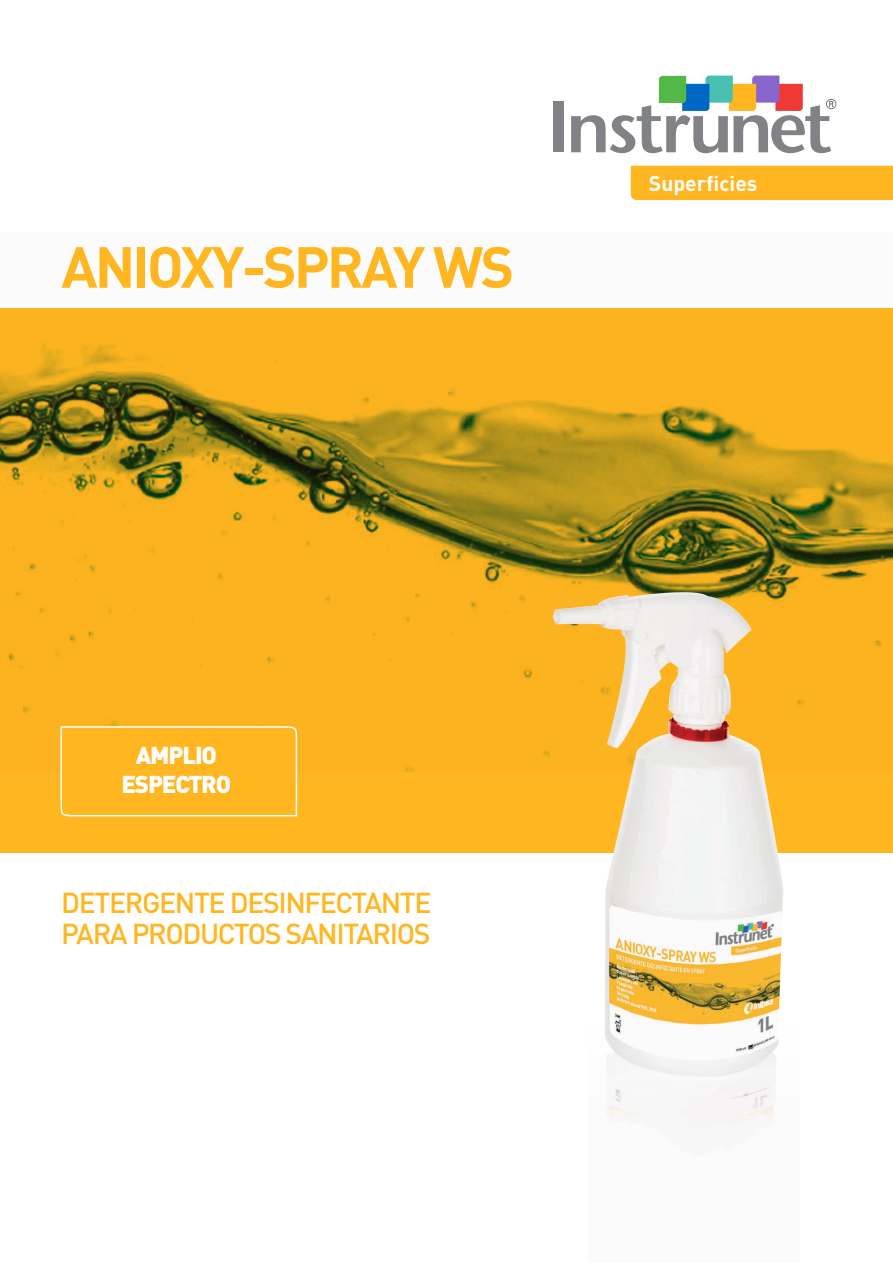
<style>
.page{position:relative;width:893px;height:1263px;background:#fff}
.page>*{position:absolute;margin:0;border:0;box-sizing:border-box;transform-origin:0 0}
.t1{font:700 57px "DIN";letter-spacing:-.05em;color:#ffb620}
.t2{font:500 28.5px/31.3px "DIN";letter-spacing:-.05em;color:#ffb620}
.t3{font:900 24.15px/29px "DIN";letter-spacing:-.05em;color:#fff;text-align:center}
.t4{font:700 21.15px "DIN";color:#fff}
</style>
<div class="page">
<div style="left:631px;top:166px;width:262px;height:34px;background:#ffb620"></div>
<div style="left:553px;top:102px;width:10px;height:50px;background:#808285"></div>
<svg style="left:571px;top:75px;width:265px;height:78px"></svg>
<svg style="left:0;top:308px;width:893px;height:544px;background:#e6a81d"></svg>
<svg style="left:60px;top:725px;width:238px;height:92px;background:#feb929"></svg>
<img style="left:407px;top:450px;width:486px;height:679px">
<h1 class="t1" style="left:61px;top:230px;width:454px">ANIOXY-SPRAY WS</h1>
<p class="t4" style="left:649px;top:170px;width:110px">Superficies</p>
<p class="t3" style="left:121px;top:739px;width:111px">AMPLIO<br>ESPECTRO</p>
<p class="t2" style="left:61px;top:886px;width:372px">DETERGENTE DESINFECTANTE<br>PARA PRODUCTOS SANITARIOS</p>
</div>
